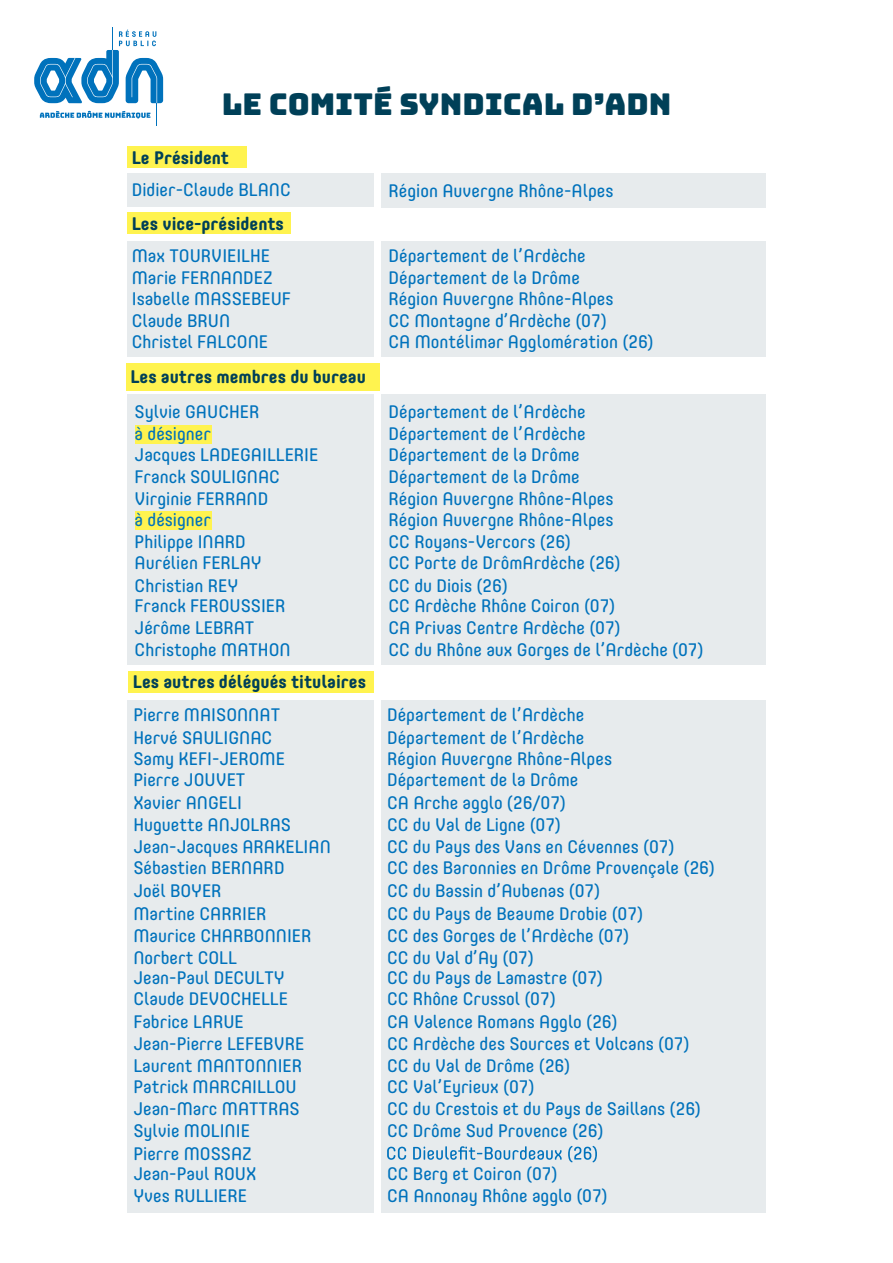
<style>
.page{position:relative;width:893px;height:1263px;background:#fff}
.page>*{position:absolute;margin:0;border:0;box-sizing:border-box;transform-origin:0 0}
.t1{font:30px "Bungee";color:#004058}
.t2{font:18px/21.6px "Core Mellow 45";color:#0072bc}
.t3{font:700 18px "Core Mellow 65";color:#004058}
</style>
<div class="page">
<div style="left:128px;top:394px;width:246px;height:271px;background:#e7ebed"></div>
<svg style="left:34px;top:28px;width:129px;height:98px"></svg>
<div style="left:128px;top:173px;width:246px;height:34px;background:#e7ebed"></div>
<div style="left:381px;top:173px;width:384px;height:34px;background:#e7ebed"></div>
<div style="left:128px;top:241px;width:246px;height:115px;background:#e7ebed"></div>
<div style="left:381px;top:241px;width:384px;height:115px;background:#e7ebed"></div>
<div style="left:381px;top:394px;width:384px;height:271px;background:#e7ebed"></div>
<div style="left:128px;top:701px;width:246px;height:512px;background:#e7ebed"></div>
<div style="left:381px;top:701px;width:384px;height:512px;background:#e7ebed"></div>
<div style="left:135px;top:511px;width:76px;height:18px;background:#fff34f"></div>
<div style="left:135px;top:426px;width:76px;height:18px;background:#fff34f"></div>
<div style="left:128px;top:147px;width:119px;height:21px;background:#fff34f"></div>
<div style="left:128px;top:213px;width:163px;height:21px;background:#fff34f"></div>
<div style="left:126px;top:363px;width:254px;height:27px;background:#fff34f"></div>
<div style="left:129px;top:671px;width:245px;height:21px;background:#fff34f"></div>
<svg style="left:387px;top:1146px;width:210px;height:16px"></svg>
<h1 class="t1" style="left:222px;top:87px;width:451px">LE COMITÉ SYNDICAL D’ADN</h1>
<p class="t3" style="left:132px;top:144px;width:99px">Le Président</p>
<p class="t2" style="left:132px;top:178px;width:161px">Didier-Claude BLANC</p>
<p class="t2" style="left:389px;top:179px;width:226px">Région Auvergne Rhône-Alpes</p>
<p class="t3" style="left:132px;top:210px;width:153px">Les vice-présidents</p>
<p class="t2" style="left:132px;top:244px;width:161px">Max TOURVIEILHE<br>Marie FERNANDEZ<br>Isabelle MASSEBEUF<br>Claude BRUN<br>Christel FALCONE</p>
<p class="t2" style="left:389px;top:244px;width:267px">Département de l’Ardèche<br>Département de la Drôme<br>Région Auvergne Rhône-Alpes<br>CC Montagne d’Ardèche (07)<br>CA Montélimar Agglomération (26)</p>
<p class="t3" style="left:130px;top:363px;width:237px">Les autres membres du bureau</p>
<p class="t2" style="left:135px;top:400px;width:185px">Sylvie GAUCHER<br>à désigner<br>Jacques LADEGAILLERIE<br>Franck SOULIGNAC<br>Virginie FERRAND<br>à désigner<br>Philippe INARD<br>Aurélien FERLAY</p>
<p class="t2" style="left:135px;top:594px;width:152px">Franck FEROUSSIER<br>Jérôme LEBRAT</p>
<p class="t2" style="left:389px;top:400px;width:234px">Département de l’Ardèche<br>Département de l’Ardèche<br>Département de la Drôme<br>Département de la Drôme<br>Région Auvergne Rhône-Alpes<br>Région Auvergne Rhône-Alpes<br>CC Royans-Vercors (26)<br>CC Porte de DrômArdèche (26)</p>
<p class="t2" style="left:389px;top:594px;width:234px">CC Ardèche Rhône Coiron (07)<br>CA Privas Centre Ardèche (07)</p>
<p class="t2" style="left:135px;top:574px;width:105px">Christian REY</p>
<p class="t2" style="left:389px;top:574px;width:121px">CC du Diois (26)</p>
<p class="t2" style="left:135px;top:638px;width:158px">Christophe MATHON</p>
<p class="t2" style="left:389px;top:638px;width:317px">CC du Rhône aux Gorges de l’Ardèche (07)</p>
<p class="t3" style="left:133px;top:668px;width:235px">Les autres délégués titulaires</p>
<p class="t2" style="left:133px;top:703px;width:148px">Pierre MAISONNAT</p>
<p class="t2" style="left:133px;top:747px;width:153px">Samy KEFI-JEROME</p>
<p class="t2" style="left:133px;top:791px;width:199px">Xavier ANGELI<br>Huguette ANJOLRAS<br>Jean-Jacques ARAKELIAN<br>Sébastien BERNARD</p>
<p class="t2" style="left:133px;top:902px;width:135px">Martine CARRIER</p>
<p class="t2" style="left:387px;top:703px;width:199px">Département de l’Ardèche</p>
<p class="t2" style="left:387px;top:747px;width:226px">Région Auvergne Rhône-Alpes</p>
<p class="t2" style="left:387px;top:791px;width:329px">CA Arche agglo (26/07)<br>CC du Val de Ligne (07)<br>CC du Pays des Vans en Cévennes (07)<br>CC des Baronnies en Drôme Provençale (26)</p>
<p class="t2" style="left:387px;top:902px;width:257px">CC du Pays de Beaume Drobie (07)</p>
<p class="t2" style="left:133px;top:726px;width:140px">Hervé SAULIGNAC</p>
<p class="t2" style="left:387px;top:726px;width:199px">Département de l’Ardèche</p>
<p class="t2" style="left:133px;top:768px;width:113px">Pierre JOUVET</p>
<p class="t2" style="left:387px;top:768px;width:193px">Département de la Drôme</p>
<p class="t2" style="left:133px;top:879px;width:90px">Joël BOYER</p>
<p class="t2" style="left:387px;top:879px;width:215px">CC du Bassin d’Aubenas (07)</p>
<p class="t2" style="left:387px;top:924px;width:244px;line-height:20.9px">CC des Gorges de l’Ardèche (07)<br>CC du Val d’Ay (07)<br>CC du Pays de Lamastre (07)</p>
<p class="t2" style="left:387px;top:1010px;width:315px">CA Valence Romans Agglo (26)<br>CC Ardèche des Sources et Volcans (07)<br>CC du Val de Drôme (26)<br>CC Val’Eyrieux (07)<br>CC du Crestois et du Pays de Saillans (26)</p>
<p class="t2" style="left:133px;top:924px;width:180px;line-height:20.9px">Maurice CHARBONNIER<br>Norbert COLL<br>Jean-Paul DECULTY</p>
<p class="t2" style="left:133px;top:1010px;width:172px">Fabrice LARUE<br>Jean-Pierre LEFEBVRE<br>Laurent MANTONNIER<br>Patrick MARCAILLOU<br>Jean-Marc MATTRAS</p>
<p class="t2" style="left:133px;top:1142px;width:125px;line-height:21.1px">Pierre MOSSAZ<br>Jean-Paul ROUX<br>Yves RULLIERE</p>
<p class="t2" style="left:387px;top:987px;width:170px">CC Rhône Crussol (07)</p>
<p class="t2" style="left:133px;top:987px;width:156px">Claude DEVOCHELLE</p>
<p class="t2" style="left:133px;top:1119px;width:118px">Sylvie MOLINIE</p>
<p class="t2" style="left:387px;top:1119px;width:218px">CC Drôme Sud Provence (26)</p>
<p class="t2" style="left:387px;top:1162px;width:222px">CC Berg et Coiron (07)<br>CA Annonay Rhône agglo (07)</p>
</div>
